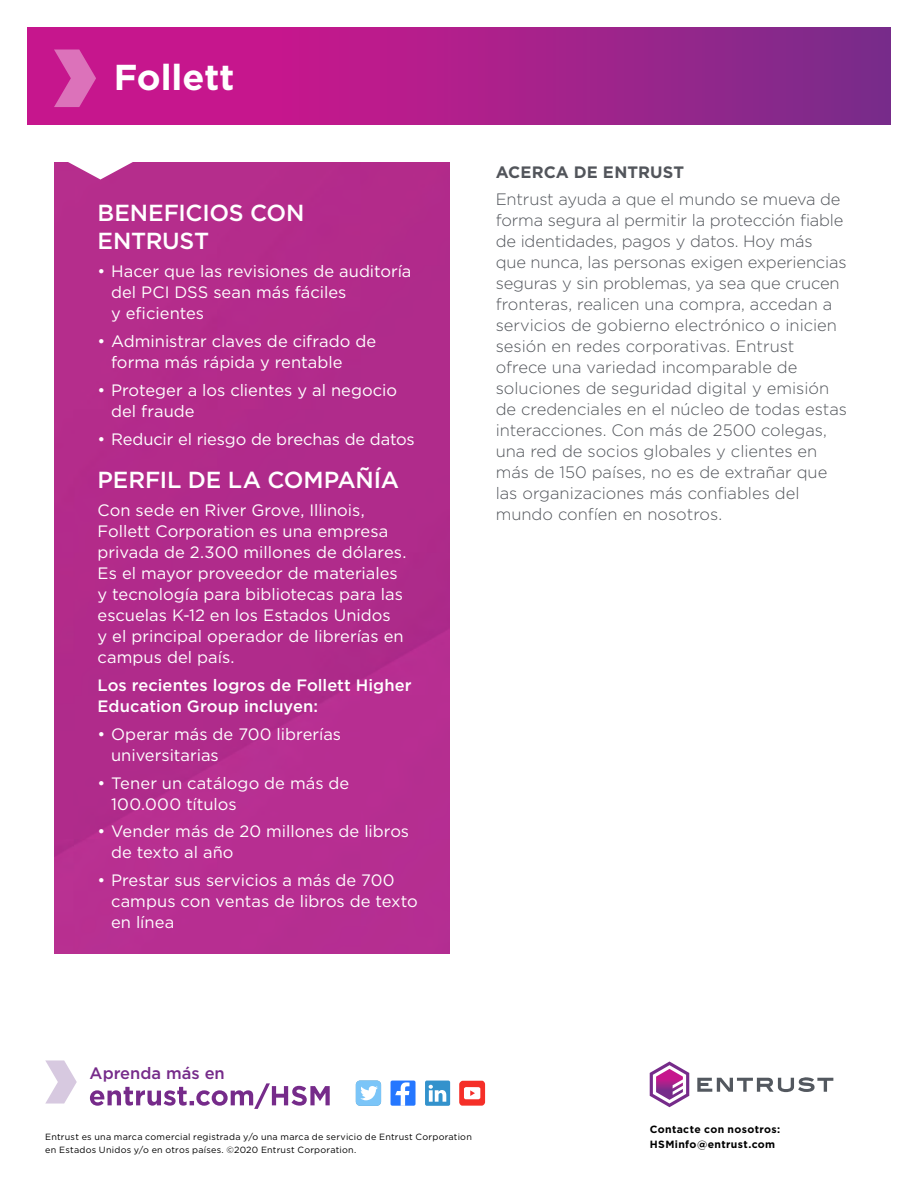
<style>
.page{position:relative;width:918px;height:1188px;background:#fff}
.page>*{position:absolute;margin:0;border:0;box-sizing:border-box;transform-origin:0 0}
.Company_Name{font:700 36px "Gotham";color:#fff}
.Sidebar_Headline{font:500 23.25px/27.5px "Gotham";letter-spacing:-.01em;color:#fff}
.Sidebar_paragraph_co{font:16.5px/21px "Gotham";color:#fff}
.t1{font:300 16.5px/21px "Gotham";color:#52555b}
.Sidebar_paragraph_co-2{font:500 16.5px/21px "Gotham";color:#fff}
.header_1{font:700 16.5px "Gotham";letter-spacing:.005em;color:#52555b}
.t2{font:500 16.5px "Gotham";color:#762b8a}
.t3{font:700 10.5px/15px "Gotham";letter-spacing:.035em;color:#000}
.t4{font:9px/13.5px "Gotham";letter-spacing:.025em;color:#000}
</style>
<div class="page">
<div style="left:54px;top:163px;width:395px;height:791px;background:#b32b8b"></div>
<svg style="left:27px;top:27px;width:864px;height:98px"></svg>
<svg style="left:54px;top:50px;width:80px;height:130px"></svg>
<div style="left:391px;top:1081px;width:25px;height:25px;background:#2577ff;border-radius:2px"></div>
<svg style="left:395px;top:1082px;width:15px;height:24px"></svg>
<div style="left:425px;top:1081px;width:25px;height:25px;background:#3392cc;border-radius:2px"></div>
<svg style="left:429px;top:1085px;width:17px;height:17px"></svg>
<div style="left:356px;top:1081px;width:25px;height:25px;background:#7bc5f8;border-radius:4px"></div>
<svg style="left:360px;top:1086px;width:18px;height:14px"></svg>
<svg style="left:459px;top:1081px;width:26px;height:25px"></svg>
<svg style="left:90px;top:1083px;width:240px;height:26px"></svg>
<svg style="left:45px;top:1060px;width:32px;height:44px"></svg>
<svg style="left:697px;top:1077px;width:136px;height:15px"></svg>
<svg style="left:650px;top:1062px;width:39px;height:45px"></svg>
<p class="Company_Name" style="left:114px;top:54px;width:122px">Follett</p>
<p class="Sidebar_Headline" style="left:98px;top:199px;width:208px">BENEFICIOS CON<br>ENTRUST</p>
<p class="Sidebar_paragraph_co" style="left:111px;top:261px;width:302px;text-indent:-14px">• Hacer que las revisiones de auditoría del PCI DSS sean más fáciles<br>y eficientes</p>
<p class="Sidebar_paragraph_co" style="left:111px;top:330px;width:267px;text-indent:-14px">• Administrar claves de cifrado de forma más rápida y rentable</p>
<p class="Sidebar_paragraph_co" style="left:111px;top:379px;width:288px;text-indent:-14px">• Proteger a los clientes y al negocio del fraude</p>
<p class="Sidebar_paragraph_co" style="left:98px;top:428px;width:319px">• Reducir el riesgo de brechas de datos</p>
<p class="Sidebar_Headline" style="left:98px;top:466px;width:303px">PERFIL DE LA COMPAÑÍA</p>
<p class="Sidebar_paragraph_co" style="left:98px;top:500px;width:310px">Con sede en River Grove, Illinois, Follett Corporation es una empresa privada de 2.300 millones de dólares.<br>Es el mayor proveedor de materiales y tecnología para bibliotecas para las escuelas K-12 en los Estados Unidos<br>y el principal operador de librerías en campus del país.</p>
<p class="Sidebar_paragraph_co-2" style="left:98px;top:674px;width:316px">Los recientes logros de Follett Higher<br>Education Group incluyen:</p>
<p class="Sidebar_paragraph_co" style="left:111px;top:723px;width:232px;text-indent:-14px">• Operar más de 700 librerías universitarias</p>
<p class="Sidebar_paragraph_co" style="left:111px;top:772px;width:240px;text-indent:-14px">• Tener un catálogo de más de<br>100.000 títulos</p>
<p class="Sidebar_paragraph_co" style="left:111px;top:821px;width:300px;text-indent:-14px">• Vender más de 20 millones de libros de texto al año</p>
<p class="Sidebar_paragraph_co" style="left:111px;top:869px;width:308px;text-indent:-14px">• Prestar sus servicios a más de 700 campus con ventas de libros de texto en línea</p>
<p class="t2" style="left:90px;top:1062px;width:137px">Aprenda más en</p>
<p class="header_1" style="left:496px;top:161px;width:190px">ACERCA DE ENTRUST</p>
<p class="t1" style="left:496px;top:189px;width:353px">Entrust ayuda a que el mundo se mueva de forma segura al permitir la protección fiable de identidades, pagos y datos. Hoy más que nunca, las personas exigen experiencias seguras y sin problemas, ya sea que crucen fronteras, realicen una compra, accedan a servicios de gobierno electrónico o inicien sesión en redes corporativas. Entrust ofrece una variedad incomparable de soluciones de seguridad digital y emisión de credenciales en el núcleo de todas estas interacciones. Con más de 2500 colegas, una red de socios globales y clientes en más de 150 países, no es de extrañar que las organizaciones más confiables del mundo confíen en nosotros.</p>
<p class="t4" style="left:45px;top:1130px;width:428px">Entrust es una marca comercial registrada y/o una marca de servicio de Entrust Corporation en Estados Unidos y/o en otros países. ©2020 Entrust Corporation.</p>
<p class="t3" style="left:650px;top:1122px;width:132px">Contacte con nosotros:<br>HSMinfo@entrust.com</p>
</div>
